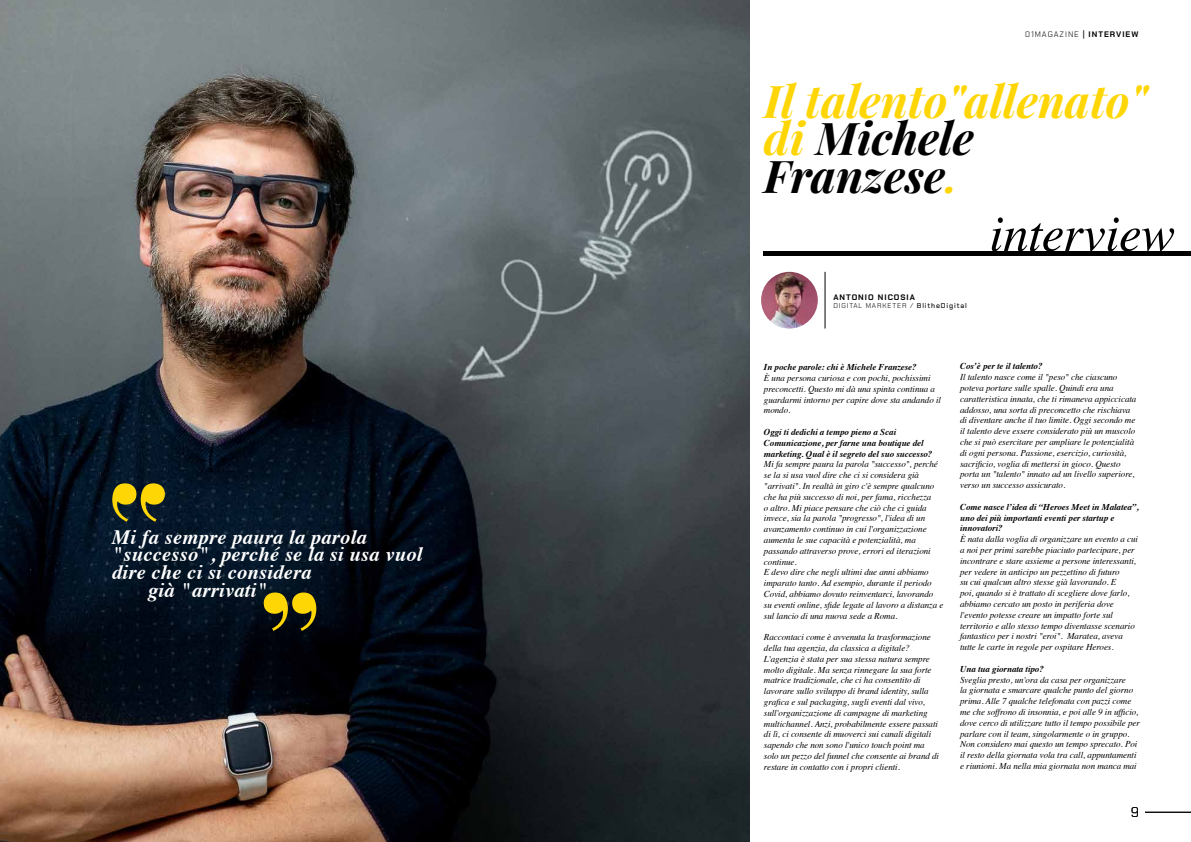
<style>
.page{position:relative;width:1191px;height:842px;background:#fff}
.page>*{position:absolute;margin:0;border:0;box-sizing:border-box;transform-origin:0 0}
.t1{font:italic 45px/37.7px "Playfair Display";color:#ffd605}
.t2{font:italic 700 20.4px "Times";letter-spacing:.015em;color:#fff}
.t3{font:300 14px "Chakra Petch";color:#000}
.t4{font:italic 9px/10.8px "Times";letter-spacing:-.005em;color:#000}
.t5{font:italic 700 9px/10.8px "Times";letter-spacing:-.005em;color:#000}
.t6{font:300 8px "Chakra Petch";letter-spacing:.125em;color:#000}
.t7{font:700 8px "Chakra Petch";letter-spacing:.125em;color:#000}
.t8{font:300 7px "Chakra Petch";letter-spacing:.125em;color:#000}
.s1{font-weight:500}
.s2{font-weight:700}
.s3{color:#000}
</style>
<div class="page">
<img style="left:0;top:0;width:749px;height:842px">
<hr style="left:764px;top:252px;width:427px;height:4px;background:#000">
<hr style="left:1145px;top:812px;width:46px;height:1px;background:#000">
<img style="left:761px;top:272px;width:57px;height:56px;border-radius:28px">
<hr style="left:824px;top:272px;width:1px;height:56px;background:#000">
<svg style="left:991px;top:217px;width:183px;height:35px"></svg>
<svg style="left:112px;top:483px;width:53px;height:39px;background:#7c7219"></svg>
<svg style="left:264px;top:592px;width:52px;height:39px;background:#7b6b0d"></svg>
<h2 class="t2" style="left:112px;top:518px;width:256px">Mi fa sempre paura la parola</h2>
<h2 class="t2" style="left:112px;top:535px;width:312px">"successo", perché se la si usa vuol</h2>
<h2 class="t2" style="left:112px;top:553px;width:201px">dire che ci si considera</h2>
<h2 class="t2" style="left:148px;top:571px;width:122px">già "arrivati"</h2>
<p class="t6" style="left:1025px;top:29px;width:115px">01MAGAZINE <span class="s1">|</span> <span class="s2">INTERVIEW</span></p>
<h1 class="t1" style="left:764px;top:78px;width:385px">Il talento"allenato" di <span class="s3">Michele<br>Franzese</span>.</h1>
<p class="t7" style="left:833px;top:292px;width:83px">ANTONIO NICOSIA</p>
<p class="t8" style="left:833px;top:302px;width:135px">DIGITAL MARKETER / <span class="s1">BlitheDigital</span></p>
<p class="t5" style="left:764px;top:361px;width:154px">In poche parole: chi è Michele Franzese?</p>
<p class="t4" style="left:764px;top:372px;width:178px">È una persona curiosa e con pochi, pochissimi preconcetti. Questo mi dà una spinta continua a guardarmi intorno per capire dove sta andando il mondo.</p>
<p class="t5" style="left:764px;top:426px;width:170px">Oggi ti dedichi a tempo pieno a Scai<br>Comunicazione, per farne una boutique del marketing. Qual è il segreto del suo successo?</p>
<p class="t4" style="left:764px;top:458px;width:181px">Mi fa sempre paura la parola "successo", perché se la si usa vuol dire che ci si considera già "arrivati". In realtà in giro c'è sempre qualcuno che ha più successo di noi, per fama, ricchezza<br>o altro. Mi piace pensare che ciò che ci guida invece, sia la parola "progresso", l'idea di un avanzamento continuo in cui l'organizzazione aumenta le sue capacità e potenzialità, ma passando attraverso prove, errori ed iterazioni continue.<br>E devo dire che negli ultimi due anni abbiamo imparato tanto. Ad esempio, durante il periodo Covid, abbiamo dovuto reinventarci, lavorando su eventi online, sfide legate al lavoro a distanza e sul lancio di una nuova sede a Roma.</p>
<p class="t4" style="left:764px;top:631px;width:177px">Raccontaci come è avvenuta la trasformazione della tua agenzia, da classica a digitale?<br>L'agenzia è stata per sua stessa natura sempre molto digitale. Ma senza rinnegare la sua forte matrice tradizionale, che ci ha consentito di lavorare sullo sviluppo di brand identity, sulla grafica e sul packaging, sugli eventi dal vivo, sull'organizzazione di campagne di marketing multichannel. Anzi, probabilmente essere passati di lì, ci consente di muoverci sui canali digitali sapendo che non sono l'unico touch point ma solo un pezzo del funnel che consente ai brand di restare in contatto con i propri clienti.</p>
<p class="t5" style="left:960px;top:360px;width:84px">Cos’è per te il talento?</p>
<p class="t4" style="left:960px;top:371px;width:178px">Il talento nasce come il "peso" che ciascuno poteva portare sulle spalle. Quindi era una caratteristica innata, che ti rimaneva appiccicata addosso, una sorta di preconcetto che rischiava di diventare anche il tuo limite. Oggi secondo me il talento deve essere considerato più un muscolo che si può esercitare per ampliare le potenzialità di ogni persona. Passione, esercizio, curiosità, sacrificio, voglia di mettersi in gioco. Questo porta un "talento" innato ad un livello superiore, verso un successo assicurato.</p>
<p class="t5" style="left:960px;top:501px;width:180px">Come nasce l’idea di “Heroes Meet in Malatea”, uno dei più importanti eventi per startup e innovatori?</p>
<p class="t4" style="left:960px;top:533px;width:179px">È nata dalla voglia di organizzare un evento a cui a noi per primi sarebbe piaciuto partecipare, per incontrare e stare assieme a persone interessanti, per vedere in anticipo un pezzettino di futuro<br>su cui qualcun altro stesse già lavorando. E<br>poi, quando si è trattato di scegliere dove farlo, abbiamo cercato un posto in periferia dove l'evento potesse creare un impatto forte sul territorio e allo stesso tempo diventasse scenario fantastico per i nostri "eroi". Maratea, aveva tutte le carte in regole per ospitare Heroes.</p>
<p class="t5" style="left:960px;top:663px;width:85px">Una tua giornata tipo?</p>
<p class="t4" style="left:960px;top:674px;width:181px">Sveglia presto, un'ora da casa per organizzare<br>la giornata e smarcare qualche punto del giorno prima. Alle 7 qualche telefonata con pazzi come me che soffrono di insonnia, e poi alle 9 in ufficio, dove cerco di utilizzare tutto il tempo possibile per parlare con il team, singolarmente o in gruppo.<br>Non considero mai questo un tempo sprecato. Poi il resto della giornata vola tra call, appuntamenti e riunioni. Ma nella mia giornata non manca mai</p>
<h3 class="t3" style="left:1131px;top:804px;width:10px">9</h3>
</div>
